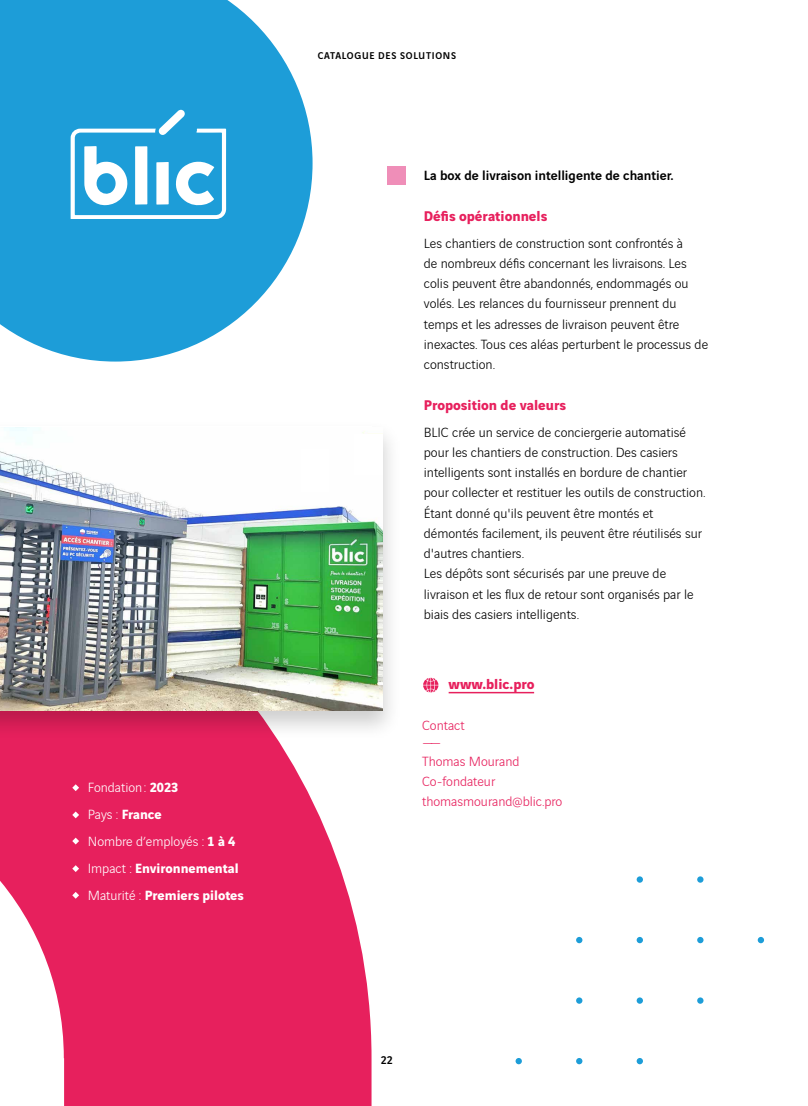
<style>
.page{position:relative;width:808px;height:1106px;background:#fff}
.page>*{position:absolute;margin:0;border:0;box-sizing:border-box;transform-origin:0 0}
.t1{font:700 15px "Vinci Sans";color:#e7205d}
.t2{font:300 14.25px/20.2px "Vinci Sans";color:#000}
.t3{font:300 14.25px/27px "Vinci Sans";color:#fff}
.t4{font:300 14.25px/18px "Vinci Sans";color:#e7205d}
.t5{font:500 14.25px "Vinci Sans";color:#000}
.t6{font:500 12px "Vinci Sans";color:#000}
.t7{font:500 10.5px "Vinci Sans";letter-spacing:.07em;color:#000}
.s1{font-weight:700}
</style>
<div class="page">
<svg style="left:0;top:741px;width:371px;height:365px;background:#ea4175"></svg>
<svg style="left:0;top:0;width:313px;height:361px;background:#3eabdd"></svg>
<div style="left:387px;top:166px;width:19px;height:18px;background:#ef8eb8"></div>
<svg style="left:72px;top:784px;width:7px;height:7px"></svg>
<svg style="left:72px;top:811px;width:7px;height:7px"></svg>
<svg style="left:72px;top:837px;width:7px;height:7px"></svg>
<svg style="left:72px;top:865px;width:7px;height:7px"></svg>
<svg style="left:72px;top:892px;width:7px;height:6px"></svg>
<svg style="left:71px;top:109px;width:155px;height:110px"></svg>
<div style="left:0;top:419px;width:402px;height:322px;background:#000;opacity:.2"></div>
<img style="left:0;top:427px;width:383px;height:283px">
<div style="left:301px;top:449px;width:28px;height:42px;background:#fff"></div>
<div style="left:355px;top:434px;width:28px;height:40px;background:#fff"></div>
<svg style="left:423px;top:677px;width:15px;height:15px"></svg>
<div style="left:0;top:0;width:56px;height:35px;background:#1d9dd8"></div>
<svg style="left:758px;top:937px;width:6px;height:6px"></svg>
<svg style="left:697px;top:876px;width:6px;height:6px"></svg>
<svg style="left:697px;top:937px;width:6px;height:6px"></svg>
<svg style="left:697px;top:997px;width:6px;height:6px"></svg>
<svg style="left:637px;top:876px;width:6px;height:6px"></svg>
<svg style="left:637px;top:937px;width:6px;height:6px"></svg>
<svg style="left:637px;top:997px;width:6px;height:6px"></svg>
<svg style="left:637px;top:1058px;width:6px;height:6px"></svg>
<svg style="left:576px;top:937px;width:6px;height:6px"></svg>
<svg style="left:576px;top:997px;width:6px;height:6px"></svg>
<svg style="left:576px;top:1058px;width:6px;height:6px"></svg>
<div style="left:515px;top:1058px;width:7px;height:6px;background:#1d9dd8;border-radius:50%"></div>
<hr style="left:449px;top:692px;width:85px;height:1px;background:#e7205d">
<p class="t3" style="left:88px;top:773px;width:158px">Fondation : <span class="s1">2023<br></span>Pays : <span class="s1">France<br></span>Nombre d’employés : <span class="s1">1 à 4<br></span>Impact : <span class="s1">Environnemental<br></span>Maturité : <span class="s1">Premiers pilotes</span></p>
<p class="t7" style="left:318px;top:48px;width:140px">CATALOGUE DES SOLUTIONS</p>
<p class="t5" style="left:424px;top:164px;width:251px">La box de livraison intelligente de chantier.</p>
<p class="t1" style="left:424px;top:204px;width:125px">Défis opérationnels</p>
<p class="t2" style="left:424px;top:232px;width:286px">Les chantiers de construction sont confrontés à<br>de nombreux défis concernant les livraisons. Les colis peuvent être abandonnés, endommagés ou volés. Les relances du fournisseur prennent du temps et les adresses de livraison peuvent être inexactes. Tous ces aléas perturbent le processus de construction.</p>
<p class="t1" style="left:424px;top:393px;width:144px">Proposition de valeurs</p>
<p class="t2" style="left:424px;top:421px;width:283px">BLIC crée un service de conciergerie automatisé pour les chantiers de construction. Des casiers intelligents sont installés en bordure de chantier pour collecter et restituer les outils de construction.<br>Étant donné qu'ils peuvent être montés et démontés facilement, ils peuvent être réutilisés sur d'autres chantiers.<br>Les dépôts sont sécurisés par une preuve de livraison et les flux de retour sont organisés par le biais des casiers intelligents.</p>
<p class="t1" style="left:449px;top:672px;width:87px">www.blic.pro</p>
<p class="t4" style="left:422px;top:715px;width:99px">Contact<br>——<br>Thomas Mourand</p>
<p class="t4" style="left:422px;top:770px;width:142px;line-height:20.2px">Co-fondateur thomasmourand@blic.pro</p>
<p class="t6" style="left:381px;top:1051px;width:14px">22</p>
</div>
